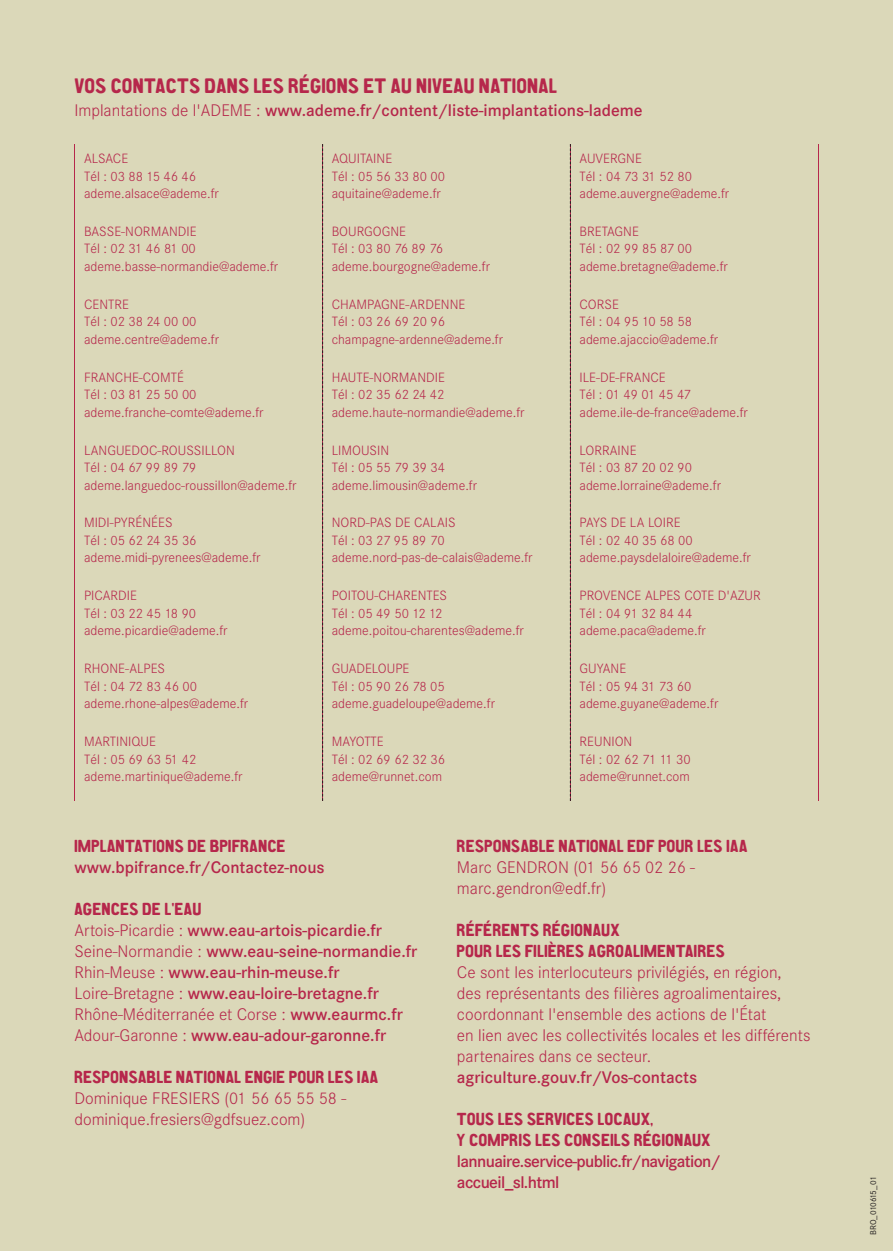
<style>
.page{position:relative;width:893px;height:1251px;background:#fff}
.page>*{position:absolute;margin:0;border:0;box-sizing:border-box;transform-origin:0 0}
.t1{font:21px "CA Aires Pro";color:#b6274b}
.t2{font:600 17.5px/21px "Corporate S";color:#b6274b}
.t3{font:300 17.5px/21px "Corporate S";color:#b6274b}
.t4{font:17.5px/21px "CA Aires Pro";color:#b6274b}
.t5{font:600 17.5px/21px "Corporate S";letter-spacing:-.035em;color:#b6274b}
.t6{font:300 14px/17.5px "Corporate S";color:#b6274b}
.t7{font:8.75px "Corporate S";letter-spacing:-.045em;color:#231f20}
.s1{font-weight:300}
</style>
<div class="page">
<div style="left:0;top:0;width:893px;height:1250px;background:#dbd8b9"></div>
<svg style="left:322px;top:144px;width:1px;height:656px"></svg>
<svg style="left:570px;top:144px;width:1px;height:656px"></svg>
<h1 class="t1" style="left:74px;top:79px;width:485px">VOS CONTACTS DANS LES RÉGIONS ET AU NIVEAU NATIONAL</h1>
<p class="t2" style="left:74px;top:100px;width:570px"><span class="s1">Implantations de l'ADEME :</span> www.ademe.fr/content/liste-implantations-lademe</p>
<p class="t6" style="left:84px;top:149px;width:136px">ALSACE<br>Tél : 03 88 15 46 46 ademe.alsace@ademe.fr</p>
<p class="t6" style="left:332px;top:149px;width:115px">AQUITAINE<br>Tél : 05 56 33 80 00 aquitaine@ademe.fr</p>
<p class="t6" style="left:580px;top:149px;width:151px">AUVERGNE<br>Tél : 04 73 31 52 80 ademe.auvergne@ademe.fr</p>
<p class="t6" style="left:84px;top:222px;width:196px">BASSE-NORMANDIE<br>Tél : 02 31 46 81 00 ademe.basse-normandie@ademe.fr</p>
<p class="t6" style="left:332px;top:222px;width:160px">BOURGOGNE<br>Tél : 03 80 76 89 76 ademe.bourgogne@ademe.fr</p>
<p class="t6" style="left:580px;top:222px;width:150px">BRETAGNE<br>Tél : 02 99 85 87 00 ademe.bretagne@ademe.fr</p>
<p class="t6" style="left:84px;top:295px;width:137px">CENTRE<br>Tél : 02 38 24 00 00 ademe.centre@ademe.fr</p>
<p class="t6" style="left:332px;top:295px;width:173px">CHAMPAGNE-ARDENNE<br>Tél : 03 26 69 20 96 champagne-ardenne@ademe.fr</p>
<p class="t6" style="left:580px;top:295px;width:140px">CORSE<br>Tél : 04 95 10 58 58 ademe.ajaccio@ademe.fr</p>
<p class="t6" style="left:84px;top:368px;width:181px">FRANCHE-COMTÉ<br>Tél : 03 81 25 50 00 ademe.franche-comte@ademe.fr</p>
<p class="t6" style="left:332px;top:368px;width:194px">HAUTE-NORMANDIE<br>Tél : 02 35 62 24 42 ademe.haute-normandie@ademe.fr</p>
<p class="t6" style="left:580px;top:368px;width:170px">ILE-DE-FRANCE<br>Tél : 01 49 01 45 47 ademe.ile-de-france@ademe.fr</p>
<p class="t6" style="left:84px;top:441px;width:214px">LANGUEDOC-ROUSSILLON<br>Tél : 04 67 99 89 79 ademe.languedoc-roussillon@ademe.fr</p>
<p class="t6" style="left:332px;top:441px;width:147px">LIMOUSIN<br>Tél : 05 55 79 39 34 ademe.limousin@ademe.fr</p>
<p class="t6" style="left:580px;top:441px;width:143px">LORRAINE<br>Tél : 03 87 20 02 90 ademe.lorraine@ademe.fr</p>
<p class="t6" style="left:84px;top:513px;width:178px">MIDI-PYRÉNÉES<br>Tél : 05 62 24 35 36 ademe.midi-pyrenees@ademe.fr</p>
<p class="t6" style="left:332px;top:513px;width:202px">NORD-PAS DE CALAIS<br>Tél : 03 27 95 89 70 ademe.nord-pas-de-calais@ademe.fr</p>
<p class="t6" style="left:580px;top:513px;width:173px">PAYS DE LA LOIRE<br>Tél : 02 40 35 68 00 ademe.paysdelaloire@ademe.fr</p>
<p class="t6" style="left:84px;top:586px;width:145px">PICARDIE<br>Tél : 03 22 45 18 90 ademe.picardie@ademe.fr</p>
<p class="t6" style="left:332px;top:586px;width:193px">POITOU-CHARENTES<br>Tél : 05 49 50 12 12 ademe.poitou-charentes@ademe.fr</p>
<p class="t6" style="left:580px;top:586px;width:183px">PROVENCE ALPES COTE D'AZUR<br>Tél : 04 91 32 84 44 ademe.paca@ademe.fr</p>
<p class="t6" style="left:84px;top:659px;width:166px">RHONE-ALPES<br>Tél : 04 72 83 46 00 ademe.rhone-alpes@ademe.fr</p>
<p class="t6" style="left:332px;top:659px;width:165px">GUADELOUPE<br>Tél : 05 90 26 78 05 ademe.guadeloupe@ademe.fr</p>
<p class="t6" style="left:580px;top:659px;width:140px">GUYANE<br>Tél : 05 94 31 73 60 ademe.guyane@ademe.fr</p>
<p class="t6" style="left:84px;top:732px;width:160px">MARTINIQUE<br>Tél : 05 69 63 51 42 ademe.martinique@ademe.fr</p>
<p class="t6" style="left:332px;top:732px;width:115px">MAYOTTE<br>Tél : 02 69 62 32 36 ademe@runnet.com</p>
<p class="t6" style="left:580px;top:732px;width:113px">REUNION<br>Tél : 02 62 71 11 30 ademe@runnet.com</p>
<p class="t4" style="left:74px;top:837px;width:213px">IMPLANTATIONS DE BPIFRANCE</p>
<p class="t2" style="left:74px;top:856px;width:252px">www.bpifrance.fr/Contactez-nous</p>
<p class="t4" style="left:74px;top:900px;width:129px">AGENCES DE L'EAU</p>
<p class="t2" style="left:74px;top:919px;width:344px"><span class="s1">Artois-Picardie :</span> www.eau-artois-picardie.fr <span class="s1">Seine-Normandie :</span> www.eau-seine-normandie.fr <span class="s1">Rhin-Meuse :</span> www.eau-rhin-meuse.fr <span class="s1">Loire-Bretagne :</span> www.eau-loire-bretagne.fr <span class="s1">Rhône-Méditerranée et Corse :</span> www.eaurmc.fr <span class="s1">Adour-Garonne :</span> www.eau-adour-garonne.fr</p>
<p class="t4" style="left:74px;top:1068px;width:306px">RESPONSABLE NATIONAL ENGIE POUR LES IAA</p>
<p class="t3" style="left:74px;top:1087px;width:273px">Dominique FRESIERS (01 56 65 55 58 - dominique.fresiers@gdfsuez.com)</p>
<p class="t4" style="left:457px;top:837px;width:292px">RESPONSABLE NATIONAL EDF POUR LES IAA</p>
<p class="t3" style="left:457px;top:856px;width:240px">Marc GENDRON (01 56 65 02 26 - marc.gendron@edf.fr)</p>
<p class="t4" style="left:457px;top:921px;width:270px">RÉFÉRENTS RÉGIONAUX<br>POUR LES FILIÈRES AGROALIMENTAIRES</p>
<p class="t3" style="left:457px;top:961px;width:355px">Ce sont les interlocuteurs privilégiés, en région,<br>des représentants des filières agroalimentaires, coordonnant l'ensemble des actions de l'État<br>en lien avec les collectivités locales et les différents partenaires dans ce secteur.</p>
<p class="t2" style="left:457px;top:1066px;width:242px">agriculture.gouv.fr/Vos-contacts</p>
<p class="t4" style="left:457px;top:1110px;width:255px">TOUS LES SERVICES LOCAUX,<br>Y COMPRIS LES CONSEILS RÉGIONAUX</p>
<p class="t5" style="left:457px;top:1150px;width:265px">lannuaire.service-public.fr/navigation/ accueil_sl.html</p>
<p class="t7" style="left:868px;top:1234px;width:60px;rotate:-90deg">BRO_010615_01</p>
</div>
